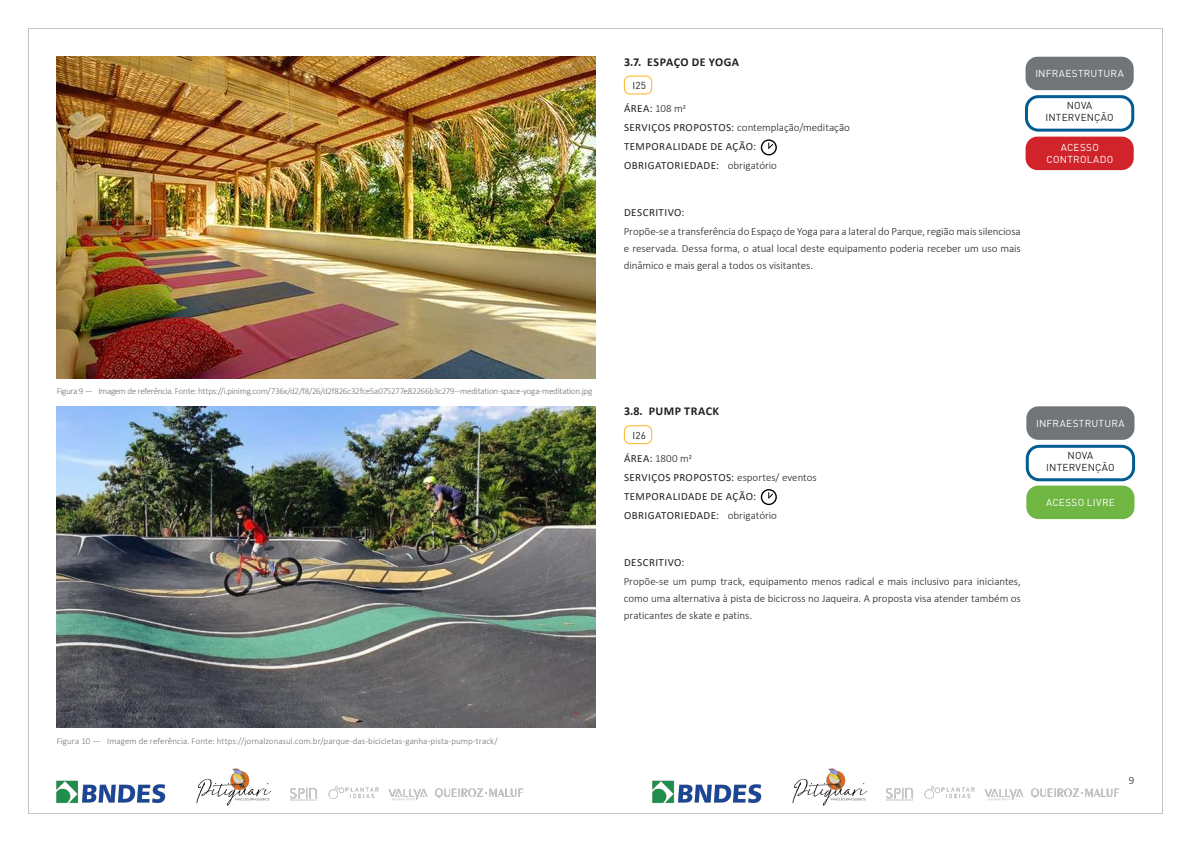
<style>
.page{position:relative;width:1191px;height:842px;background:#fff}
.page>*{position:absolute;margin:0;border:0;box-sizing:border-box;transform-origin:0 0}
.t1{font:700 12px "Calibri";letter-spacing:.04em;color:#231f20}
.CORPO_DE_TEXTO{font:300 11px/17px "Calibri";letter-spacing:-.005em;color:#231f20;text-align:justify}
.CORPO_DE_TEXTO-2{font:11px/18.9px "Calibri";letter-spacing:.04em;color:#231f20}
.LEGENDA_EM_DIAGRAMAS{font:10px/12px "DIN Pro";letter-spacing:.03em;color:#fff;text-align:center}
.LEGENDA_EM_DIAGRAMAS-2{font:10px "DIN Pro";letter-spacing:.02em;color:#231f20}
.CORPO_DE_TEXTO-3{font:10px "DIN Pro";letter-spacing:.005em;color:#231f20}
.t2{font:300 9px "Calibri";letter-spacing:-.015em;color:#767171}
.t3{font:300 9px "Calibri";letter-spacing:.005em;color:#767171}
.s1{font-weight:300}
.s2{font-weight:400}
</style>
<div class="page">
<img style="left:652px;top:768px;width:468px;height:38px">
<img style="left:57px;top:768px;width:467px;height:38px">
<div style="left:761px;top:489px;width:16px;height:16px;border:1px solid #000;border-radius:50%"></div>
<div style="left:761px;top:139px;width:16px;height:16px;border:1px solid #000;border-radius:50%"></div>
<svg style="left:768px;top:143px;width:6px;height:6px"></svg>
<div style="left:1025px;top:137px;width:108px;height:33px;background:#d1232a;border-radius:12px"></div>
<div style="left:1025px;top:95px;width:109px;height:37px;border:3px solid #005c91;border-radius:12px"></div>
<div style="left:1025px;top:57px;width:108px;height:33px;background:#717577;border-radius:12px"></div>
<svg style="left:768px;top:493px;width:5px;height:6px"></svg>
<div style="left:1026px;top:486px;width:108px;height:33px;background:#70b643;border-radius:12px"></div>
<div style="left:1025px;top:445px;width:110px;height:36px;border:3px solid #005c91;border-radius:12px"></div>
<div style="left:1026px;top:406px;width:108px;height:34px;background:#717577;border-radius:12px"></div>
<div style="left:624px;top:425px;width:28px;height:19px;border:1px solid #ffb120;border-radius:6px"></div>
<div style="left:624px;top:76px;width:28px;height:18px;border:1px solid #ffb120;border-radius:6px"></div>
<img style="left:57px;top:406px;width:538px;height:321px">
<img style="left:57px;top:57px;width:538px;height:321px">
<p class="t1" style="left:624px;top:53px;width:117px">3.7. ESPAÇO DE YOGA</p>
<p class="CORPO_DE_TEXTO-3" style="left:632px;top:78px;width:15px">I25</p>
<p class="CORPO_DE_TEXTO-2" style="left:624px;top:99px;width:63px">ÁREA: <span class="s1">108 m2</span></p>
<p class="CORPO_DE_TEXTO-2" style="left:624px;top:118px;width:227px">SERVIÇOS PROPOSTOS: <span class="s1">contemplação/meditação<br></span>TEMPORALIDADE DE AÇÃO:</p>
<p class="CORPO_DE_TEXTO-2" style="left:624px;top:156px;width:97px">OBRIGATORIEDADE:</p>
<p class="CORPO_DE_TEXTO" style="left:728px;top:157px;width:51px">obrigatório</p>
<p class="CORPO_DE_TEXTO-2" style="left:624px;top:203px;width:62px">DESCRITIVO:</p>
<p class="CORPO_DE_TEXTO" style="left:624px;top:223px;width:398px">Propõe-se a transferência do Espaço de Yoga para a lateral do Parque, região mais silenciosa e reservada. Dessa forma, o atual local deste equipamento poderia receber um uso mais dinâmico e mais geral a todos os visitantes.</p>
<p class="LEGENDA_EM_DIAGRAMAS" style="left:1035px;top:67px;width:90px">INFRAESTRUTURA</p>
<p class="LEGENDA_EM_DIAGRAMAS-2" style="left:1066px;top:99px;width:27px">NOVA</p>
<p class="LEGENDA_EM_DIAGRAMAS-2" style="left:1045px;top:111px;width:70px">INTERVENÇÃO</p>
<p class="LEGENDA_EM_DIAGRAMAS" style="left:1046px;top:141px;width:68px">ACESSO<br>CONTROLADO</p>
<p class="t2" style="left:57px;top:386px;width:537px">Figura 9 — Imagem de referência. Fonte: https://i.pinimg.com/736x/d2/f8/26/d2f826c32fce5a075277e82266b3c279--meditation-space-yoga-meditation.jpg</p>
<p class="t1" style="left:624px;top:403px;width:97px">3.8. PUMP TRACK</p>
<p class="CORPO_DE_TEXTO-3" style="left:632px;top:428px;width:15px">I26</p>
<p class="CORPO_DE_TEXTO" style="left:624px;top:450px;width:69px"><span class="s2">ÁREA:</span> 1800 m2</p>
<p class="CORPO_DE_TEXTO-2" style="left:624px;top:467px;width:194px">SERVIÇOS PROPOSTOS: <span class="s1">esportes/ eventos</span></p>
<p class="CORPO_DE_TEXTO-2" style="left:624px;top:486px;width:133px">TEMPORALIDADE DE AÇÃO:</p>
<p class="CORPO_DE_TEXTO-2" style="left:624px;top:505px;width:97px">OBRIGATORIEDADE:</p>
<p class="CORPO_DE_TEXTO" style="left:728px;top:506px;width:51px">obrigatório</p>
<p class="CORPO_DE_TEXTO-2" style="left:624px;top:552px;width:62px">DESCRITIVO:</p>
<p class="CORPO_DE_TEXTO" style="left:624px;top:572px;width:398px">Propõe-se um pump track, equipamento menos radical e mais inclusivo para iniciantes, como uma alternativa à pista de bicicross no Jaqueira. A proposta visa atender também os praticantes de skate e patins.</p>
<p class="LEGENDA_EM_DIAGRAMAS" style="left:1036px;top:417px;width:90px">INFRAESTRUTURA</p>
<p class="LEGENDA_EM_DIAGRAMAS-2" style="left:1067px;top:448px;width:27px">NOVA</p>
<p class="LEGENDA_EM_DIAGRAMAS-2" style="left:1046px;top:460px;width:70px">INTERVENÇÃO</p>
<p class="LEGENDA_EM_DIAGRAMAS" style="left:1046px;top:496px;width:70px">ACESSO LIVRE</p>
<p class="t3" style="left:57px;top:735px;width:442px">Figura 10 — Imagem de referência. Fonte: https://jornalzonasul.com.br/parque-das-bicicletas-ganha-pista-pump-track/</p>
<p class="CORPO_DE_TEXTO" style="left:1128px;top:772px;width:7px">9</p>
</div>
